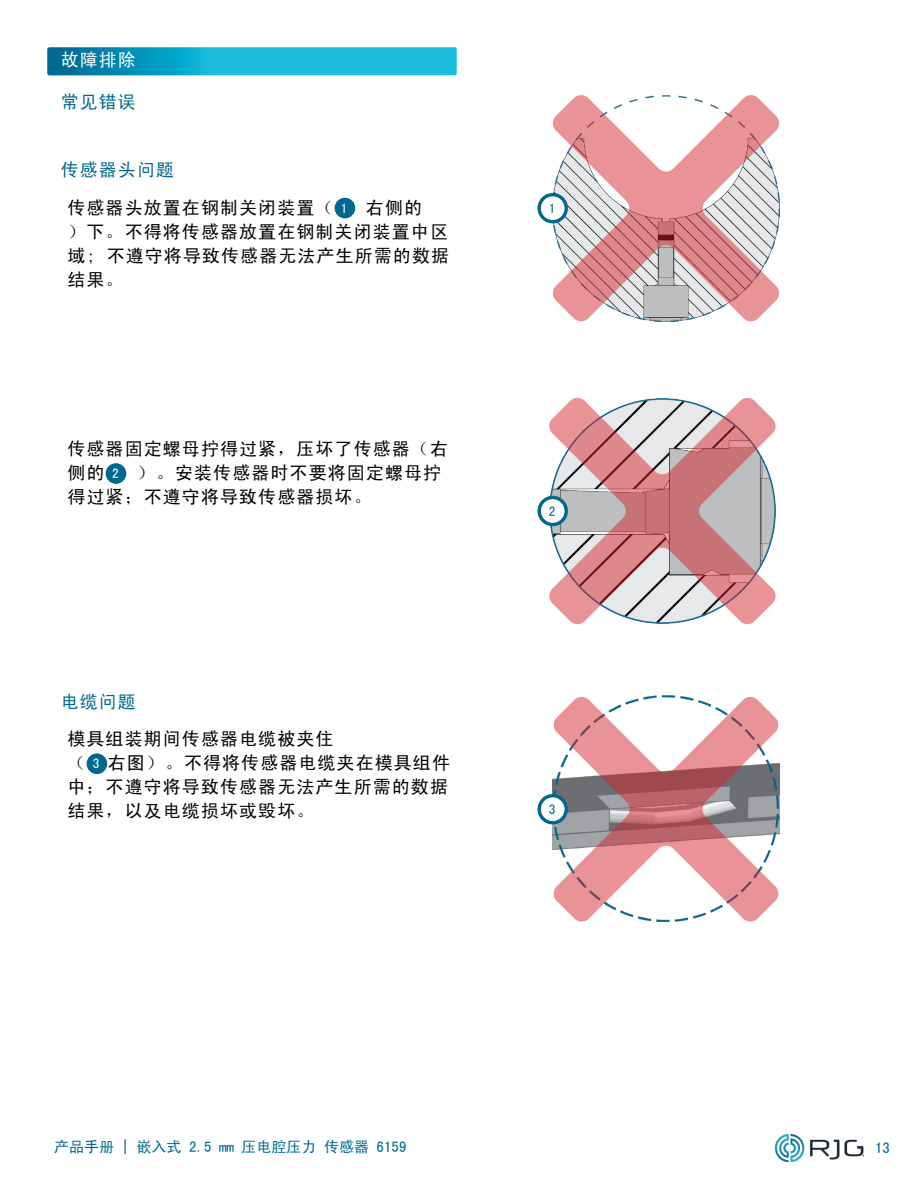
<style>
.page{position:relative;width:918px;height:1188px;background:#fff}
.page>*{position:absolute;margin:0;border:0;box-sizing:border-box;transform-origin:0 0}
.t1{font:18px/24px "Sim Hei";letter-spacing:.06em;color:#000}
.t2{font:18px "Sim Hei";letter-spacing:.06em;color:#00688f}
.t3{font:18px "Sim Hei";color:#fff}
.t4{font:15px "Sim Hei";color:#00688f}
.t5{font:13.5px "Sim Hei";color:#00688f}
.s1{color:#00688f}
.s2{font-size:13.5px;color:#fff}
</style>
<div class="page">
<img style="left:776px;top:1134px;width:88px;height:27px">
<svg style="left:47px;top:47px;width:410px;height:28px;background:#14aacc"></svg>
<svg style="left:553px;top:696px;width:226px;height:226px"></svg>
<div style="left:539px;top:796px;width:27px;height:27px;background:#fff;border-radius:50%"></div>
<div style="left:538px;top:794px;width:30px;height:30px;border:3px solid #00688f;border-radius:50%"></div>
<svg style="left:552px;top:95px;width:228px;height:227px"></svg>
<div style="left:539px;top:195px;width:27px;height:27px;background:#fff;border-radius:50%"></div>
<div style="left:538px;top:193px;width:30px;height:30px;border:3px solid #00688f;border-radius:50%"></div>
<div style="left:336px;top:199px;width:18px;height:18px;background:#00688f;border-radius:50%"></div>
<div style="left:335px;top:198px;width:20px;height:20px;border:3px solid #00688f;border-radius:50%"></div>
<div style="left:107px;top:465px;width:18px;height:17px;background:#00688f;border-radius:50%"></div>
<div style="left:106px;top:463px;width:20px;height:21px;border:3px solid #00688f;border-radius:50%"></div>
<div style="left:88px;top:755px;width:18px;height:18px;background:#00688f;border-radius:50%"></div>
<div style="left:87px;top:753px;width:20px;height:21px;border:3px solid #00688f;border-radius:50%"></div>
<svg style="left:548px;top:397px;width:228px;height:228px;background:#d1acaf"></svg>
<div style="left:539px;top:497px;width:27px;height:28px;background:#fff;border-radius:50%"></div>
<div style="left:538px;top:496px;width:30px;height:30px;border:3px solid #00688f;border-radius:50%"></div>
<p class="t3" style="left:61px;top:51px;width:77px">故障排除</p>
<p class="t2" style="left:61px;top:92px;width:77px">常见错误</p>
<p class="t1" style="left:68px;top:151px;width:356px;line-height:37.5px;text-indent:-7px"><span class="s1">传感器头问题<br></span>传感器头放置在钢制关闭装置（ <span class="s2">1</span> 右侧的</p>
<p class="t1" style="left:68px;top:219px;width:383px;text-align:justify">）下。不得将传感器放置在钢制关闭装置中区域; 不遵守将导致传感器无法产生所需的数据结果。</p>
<p class="t1" style="left:68px;top:437px;width:382px">传感器固定螺母拧得过紧，压坏了传感器（右侧的 <span class="s2">2</span> ）。安装传感器时不要将固定螺母拧得过紧；不遵守将导致传感器损坏。</p>
<p class="t2" style="left:61px;top:692px;width:77px">电缆问题</p>
<p class="t1" style="left:68px;top:727px;width:384px">模具组装期间传感器电缆被夹住<br>（ <span class="s2">3</span> 右图）。不得将传感器电缆夹在模具组件中；不遵守将导致传感器无法产生所需的数据结果，以及电缆损坏或毁坏。</p>
<p class="t5" style="left:549px;top:201px;width:8px">1</p>
<p class="t5" style="left:549px;top:504px;width:8px">2</p>
<p class="t5" style="left:549px;top:802px;width:8px">3</p>
<p class="t4" style="left:54px;top:1139px;width:354px">产品手册 | 嵌入式 2.5 mm 压电腔压力 传感器 6159</p>
<p class="t4" style="left:875px;top:1140px;width:16px">13</p>
</div>
